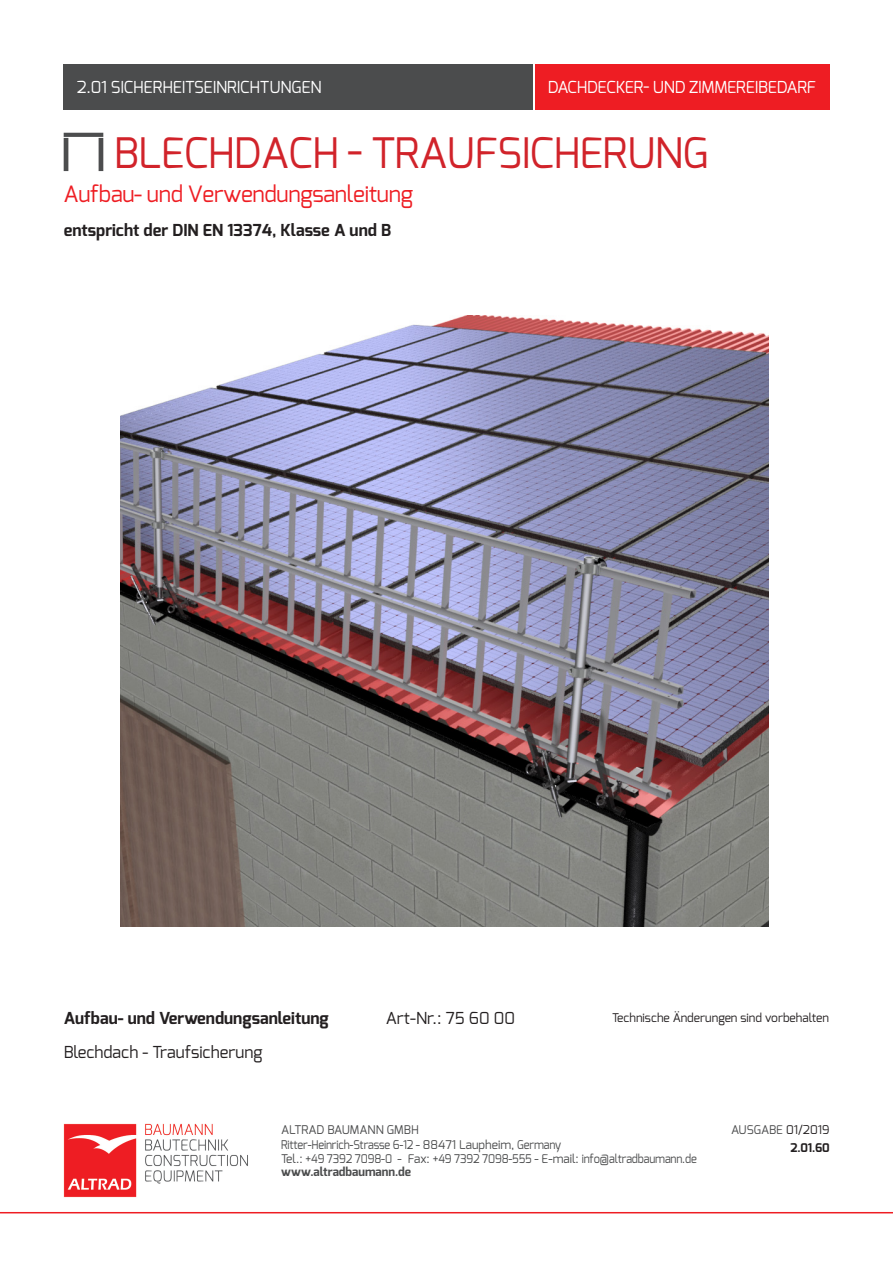
<style>
.page{position:relative;width:893px;height:1263px;background:#fff}
.page>*{position:absolute;margin:0;border:0;box-sizing:border-box;transform-origin:0 0}
.t1{font:42px "Exo";letter-spacing:-.015em;color:#d1232a}
.t2{font:22.5px "Exo";letter-spacing:-.015em;color:#ee1d23}
.t3{font:700 16.5px "Exo";color:#231f20}
.t4{font:16.5px "Exo";letter-spacing:-.015em;color:#fff}
.t5{font:16.5px "Exo";color:#231f20}
.t6{font:12px/14.4px "Exo";letter-spacing:-.015em;color:#4b4c4d;text-align:right}
.t7{font:12px "Exo";color:#231f20}
.t8{font:700 12px "Exo";color:#4b4c4d}
.s1{color:#231f20}
.s2{font-weight:700;color:#231f20}
</style>
<div class="page">
<img style="left:120px;top:315px;width:648px;height:611px">
<img style="left:63px;top:1123px;width:185px;height:75px">
<hr style="left:0;top:1212px;width:893px;height:1px;background:#ee1d23">
<div style="left:64px;top:64px;width:469px;height:45px;background:#4b4c4d"></div>
<div style="left:535px;top:64px;width:294px;height:45px;background:#ee1d23"></div>
<img style="left:63px;top:132px;width:41px;height:40px">
<h3 class="t4" style="left:77px;top:76px;width:247px">2.01 SICHERHEITSEINRICHTUNGEN</h3>
<h3 class="t4" style="left:548px;top:76px;width:270px">DACHDECKER- UND ZIMMEREIBEDARF</h3>
<h1 class="t1" style="left:114px;top:126px;width:596px">BLECHDACH - TRAUFSICHERUNG</h1>
<h2 class="t2" style="left:64px;top:179px;width:351px">Aufbau- und Verwendungsanleitung</h2>
<h3 class="t3" style="left:64px;top:219px;width:329px">entspricht der DIN EN 13374, Klasse A und B</h3>
<h3 class="t3" style="left:64px;top:1008px;width:266px">Aufbau- und Verwendungsanleitung</h3>
<h3 class="t5" style="left:64px;top:1042px;width:200px">Blechdach - Traufsicherung</h3>
<h3 class="t5" style="left:386px;top:1007px;width:131px">Art-Nr.: 75 60 00</h3>
<p class="t7" style="left:612px;top:1010px;width:218px">Technische Änderungen sind vorbehalten</p>
<p class="t6" style="left:281px;top:1122px;width:417px;text-align:left">ALTRAD BAUMANN GMBH<br>Ritter-Heinrich-Strasse 6-12 - 88471 Laupheim, Germany<br>Tel.: +49 7392 7098-0 - Fax: +49 7392 7098-555 - E-mail: info@altradbaumann.de</p>
<p class="t8" style="left:281px;top:1164px;width:131px">www.altradbaumann.de</p>
<p class="t6" style="left:731px;top:1120px;width:100px;line-height:18.6px">AUSGABE <span class="s1">01/2019<br></span><span class="s2">2.01.60</span></p>
</div>
